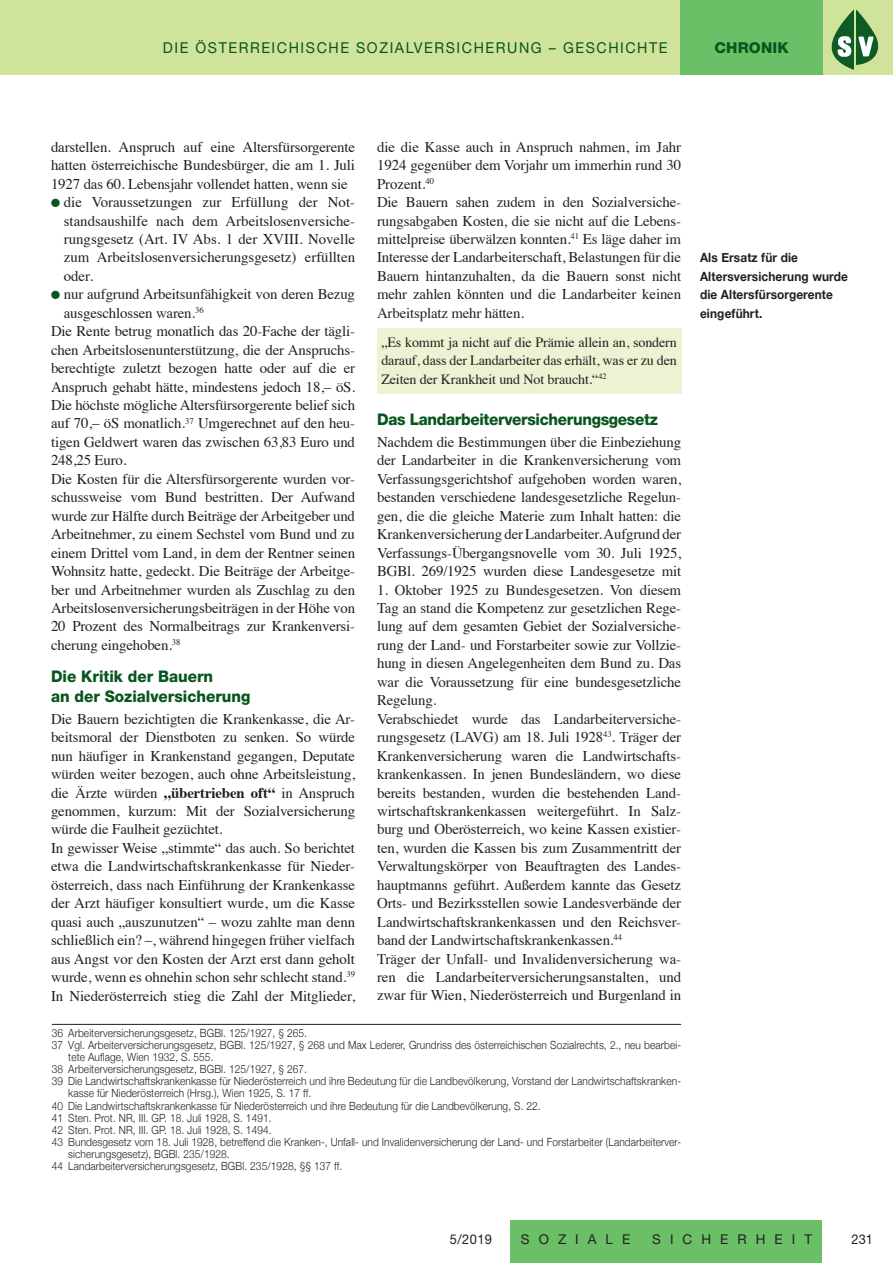
<style>
.page{position:relative;width:893px;height:1263px;background:#fff}
.page>*{position:absolute;margin:0;border:0;box-sizing:border-box;transform-origin:0 0}
.t1{font:800 16.05px/19.5px "Helvetica Neue";color:#08551e;scale:.95 1}
.t2{font:800 16.05px "Helvetica Neue";letter-spacing:-.02em;color:#08551e;scale:.95 1}
.t3{font:15px "Helvetica Neue LT Std";letter-spacing:.11em;color:#08551e;scale:.95 1}
.t4{font:800 15px "Helvetica Neue LT Std";letter-spacing:.01em;color:#08551e}
.t5{font:14.85px/18.5px "Times";letter-spacing:-.01em;color:#231f20}
.t6{font:14.1px/18.5px "Times";letter-spacing:-.01em;color:#231f20;text-align:justify}
.t7{font:13.5px "Helvetica Neue LT Std";letter-spacing:.67em;color:#231f20}
.t8{font:13.5px "Helvetica Neue LT Std";letter-spacing:.67em;color:#231f20;scale:.95 1}
.t9{font:700 12.75px/18.5px "Helvetica Neue";letter-spacing:.01em;color:#231f20;scale:.93 1}
.t10{font:300 11.25px "Helvetica Neue";letter-spacing:.01em;color:#231f20;scale:.9 1}
.s1{font-family:"Monotype Sorts";font-size:11.25px;color:#08551e}
.s2{font-weight:700}
</style>
<div class="page">
<div style="left:510px;top:1220px;width:312px;height:43px;background:#6bc067"></div>
<div style="left:0;top:0;width:893px;height:74px;background:#d0e39a"></div>
<div style="left:680px;top:0;width:143px;height:74px;background:#6bc067"></div>
<img style="left:856px;top:10px;width:22px;height:55px">
<div style="left:378px;top:328px;width:304px;height:66px;background:#ecf3d2"></div>
<hr style="left:52px;top:1024px;width:629px;height:1px;background:#231f20">
<p class="t3" style="left:163px;top:39px;width:533px">DIE ÖSTERREICHISCHE SOZIALVERSICHERUNG – GESCHICHTE</p>
<p class="t4" style="left:714px;top:39px;width:76px">CHRONIK</p>
<p class="t5" style="left:51px;top:136px;width:306px">darstellen. Anspruch auf eine Altersfürsorgerente</p>
<p class="t5" style="left:51px;top:155px;width:305px">hatten österreichische Bundesbürger, die am 1. Juli</p>
<p class="t5" style="left:51px;top:173px;width:298px">1927 das 60. Lebensjahr vollendet hatten, wenn sie</p>
<p class="t5" style="left:51px;top:192px;width:306px"><span class="s1">l</span> die Voraussetzungen zur Erfüllung der Not-</p>
<p class="t5" style="left:64px;top:210px;width:293px">standsaushilfe nach dem Arbeitslosenversiche-</p>
<p class="t5" style="left:64px;top:228px;width:293px">rungsgesetz (Art. IV Abs. 1 der XVIII. Novelle</p>
<p class="t5" style="left:64px;top:247px;width:293px">zum Arbeitslosenversicherungsgesetz) erfüllten</p>
<p class="t5" style="left:64px;top:265px;width:31px">oder.</p>
<p class="t5" style="left:51px;top:284px;width:306px"><span class="s1">l</span> nur aufgrund Arbeitsunfähigkeit von deren Bezug</p>
<p class="t5" style="left:64px;top:302px;width:141px">ausgeschlossen waren.<sup>36</sup></p>
<p class="t5" style="left:51px;top:321px;width:306px">Die Rente betrug monatlich das 20-Fache der tägli-</p>
<p class="t5" style="left:51px;top:339px;width:306px">chen Arbeitslosenunterstützung, die der Anspruchs-</p>
<p class="t5" style="left:51px;top:358px;width:306px">berechtigte zuletzt bezogen hatte oder auf die er</p>
<p class="t5" style="left:51px;top:376px;width:306px">Anspruch gehabt hätte, mindestens jedoch 18,– öS.</p>
<p class="t5" style="left:51px;top:394px;width:306px">Die höchste mögliche Altersfürsorgerente belief sich</p>
<p class="t5" style="left:51px;top:413px;width:306px">auf 70,– öS monatlich.<sup>37</sup> Umgerechnet auf den heu-</p>
<p class="t5" style="left:51px;top:431px;width:306px">tigen Geldwert waren das zwischen 63,83 Euro und</p>
<p class="t5" style="left:51px;top:450px;width:77px">248,25 Euro.</p>
<p class="t5" style="left:51px;top:468px;width:306px">Die Kosten für die Altersfürsorgerente wurden vor-</p>
<p class="t5" style="left:51px;top:487px;width:306px">schussweise vom Bund bestritten. Der Aufwand</p>
<p class="t5" style="left:51px;top:505px;width:306px">wurde zur Hälfte durch Beiträge der Arbeitgeber und</p>
<p class="t5" style="left:51px;top:524px;width:306px">Arbeitnehmer, zu einem Sechstel vom Bund und zu</p>
<p class="t5" style="left:51px;top:542px;width:306px">einem Drittel vom Land, in dem der Rentner seinen</p>
<p class="t5" style="left:51px;top:561px;width:306px">Wohnsitz hatte, gedeckt. Die Beiträge der Arbeitge-</p>
<p class="t5" style="left:51px;top:579px;width:306px">ber und Arbeitnehmer wurden als Zuschlag zu den</p>
<p class="t5" style="left:51px;top:597px;width:306px">Arbeitslosenversicherungsbeiträgen in der Höhe von</p>
<p class="t5" style="left:51px;top:616px;width:306px">20 Prozent des Normalbeitrags zur Krankenversi-</p>
<p class="t5" style="left:51px;top:634px;width:131px">cherung eingehoben.<sup>38</sup></p>
<p class="t1" style="left:51px;top:667px;width:211px">Die Kritik der Bauern<br>an der Sozialversicherung</p>
<p class="t5" style="left:51px;top:708px;width:306px">Die Bauern bezichtigten die Krankenkasse, die Ar&shy;beitsmoral der Dienstboten zu senken. So würde nun häufiger in Krankenstand gegangen, Deputate würden weiter bezogen, auch ohne Arbeitsleistung, die Ärzte würden <span class="s2">„übertrieben oft“</span> in Anspruch genommen, kurzum: Mit der Sozialversicherung würde die Faulheit gezüchtet.<br>In gewisser Weise „stimmte“ das auch. So berichtet etwa die Landwirtschaftskrankenkasse für Nieder&shy;österreich, dass nach Einführung der Krankenkasse der Arzt häufiger konsultiert wurde, um die Kasse quasi auch „auszunutzen“ – wozu zahlte man denn schließlich ein? –, während hingegen früher vielfach aus Angst vor den Kosten der Arzt erst dann geholt wurde, wenn es ohnehin schon sehr schlecht stand.<sup>39<br></sup>In Niederösterreich stieg die Zahl der Mitglieder,</p>
<p class="t5" style="left:377px;top:136px;width:306px">die die Kasse auch in Anspruch nahmen, im Jahr 1924 gegenüber dem Vorjahr um immerhin rund 30<br>Prozent.<sup>40<br></sup>Die Bauern sahen zudem in den Sozialversiche&shy;rungsabgaben Kosten, die sie nicht auf die Lebens&shy;mittelpreise überwälzen konnten.<sup>41</sup> Es läge daher im Interesse der Landarbeiterschaft, Belastungen für die Bauern hintanzuhalten, da die Bauern sonst nicht mehr zahlen könnten und die Landarbeiter keinen Arbeitsplatz mehr hätten.</p>
<p class="t6" style="left:381px;top:332px;width:297px">„Es kommt ja nicht auf die Prämie allein an, sondern darauf, dass der Landarbeiter das erhält, was er zu den Zeiten der Krankheit und Not braucht.“<sup>42</sup></p>
<p class="t2" style="left:377px;top:409px;width:297px">Das Landarbeiterversicherungsgesetz</p>
<p class="t5" style="left:377px;top:431px;width:306px;text-align:justify">Nachdem die Bestimmungen über die Einbeziehung der Landarbeiter in die Krankenversicherung vom Verfassungsgerichtshof aufgehoben worden waren, bestanden verschiedene landesgesetzliche Regelun&shy;gen, die die gleiche Materie zum Inhalt hatten: die Krankenversicherung der Landarbeiter. Aufgrund der Verfassungs-Übergangsnovelle vom 30. Juli 1925, BGBl. 269/1925 wurden diese Landesgesetze mit</p>
<p class="t5" style="left:377px;top:579px;width:306px">1. Oktober 1925 zu Bundesgesetzen. Von diesem Tag an stand die Kompetenz zur gesetzlichen Rege&shy;lung auf dem gesamten Gebiet der Sozialversiche&shy;rung der Land- und Forstarbeiter sowie zur Vollzie&shy;hung in diesen Angelegenheiten dem Bund zu. Das war die Voraussetzung für eine bundesgesetzliche Regelung.<br>Verabschiedet wurde das Landarbeiterversiche&shy;rungsgesetz (LAVG) am 18. Juli 1928<sup>43</sup>. Träger der Krankenversicherung waren die Landwirtschafts&shy;krankenkassen. In jenen Bundesländern, wo diese bereits bestanden, wurden die bestehenden Land&shy;wirtschaftskrankenkassen weitergeführt. In Salz&shy;burg und Oberösterreich, wo keine Kassen existier&shy;ten, wurden die Kassen bis zum Zusammentritt der Verwaltungskörper von Beauftragten des Landes&shy;hauptmanns geführt. Außerdem kannte das Gesetz Orts- und Bezirksstellen sowie Landesverbände der Landwirtschaftskrankenkassen und den Reichsver&shy;band der Landwirtschaftskrankenkassen.<sup>44<br></sup>Träger der Unfall- und Invalidenversicherung wa&shy;ren die Landarbeiterversicherungsanstalten, und zwar für Wien, Niederösterreich und Burgenland in</p>
<p class="t10" style="left:52px;top:1023px;width:285px">36 Arbeiterversicherungsgesetz, BGBl. 125/1927, § 265.</p>
<p class="t10" style="left:52px;top:1036px;width:701px">37 Vgl. Arbeiterversicherungsgesetz, BGBl. 125/1927, § 268 und Max Lederer, Grundriss des österreichischen Sozialrechts, 2., neu bearbei-</p>
<p class="t10" style="left:68px;top:1048px;width:163px">tete Auflage, Wien 1932, S. 555.</p>
<p class="t10" style="left:52px;top:1060px;width:285px">38 Arbeiterversicherungsgesetz, BGBl. 125/1927, § 267.</p>
<p class="t10" style="left:52px;top:1072px;width:701px">39 Die Landwirtschaftskrankenkasse für Niederösterreich und ihre Bedeutung für die Landbevölkerung, Vorstand der Landwirtschaftskranken-</p>
<p class="t10" style="left:68px;top:1084px;width:271px">kasse für Niederösterreich (Hrsg.), Wien 1925, S. 17 ff.</p>
<p class="t10" style="left:52px;top:1096px;width:545px">40 Die Landwirtschaftskrankenkasse für Niederösterreich und ihre Bedeutung für die Landbevölkerung, S. 22.</p>
<p class="t10" style="left:52px;top:1108px;width:246px">41 Sten. Prot. NR, III. GP. 18. Juli 1928, S. 1491.</p>
<p class="t10" style="left:52px;top:1121px;width:246px">42 Sten. Prot. NR, III. GP. 18. Juli 1928, S. 1494.</p>
<p class="t10" style="left:52px;top:1133px;width:701px">43 Bundesgesetz vom 18. Juli 1928, betreffend die Kranken-, Unfall- und Invalidenversicherung der Land- und Forstarbeiter (Landarbeiterver-</p>
<p class="t10" style="left:68px;top:1145px;width:181px">sicherungsgesetz), BGBl. 235/1928.</p>
<p class="t10" style="left:52px;top:1157px;width:324px">44 Landarbeiterversicherungsgesetz, BGBl. 235/1928, §§ 137 ff.</p>
<p class="t9" style="left:700px;top:249px;width:161px">Als Ersatz für die<br>Altersversicherung wurde die Altersfürsorgerente eingeführt.</p>
<p class="t8" style="left:450px;top:1231px;width:46px">5/2019</p>
<p class="t7" style="left:521px;top:1231px;width:111px">SOZIALE</p>
<p class="t7" style="left:652px;top:1231px;width:161px">SICHERHEIT</p>
<p class="t8" style="left:852px;top:1231px;width:24px">231</p>
</div>
